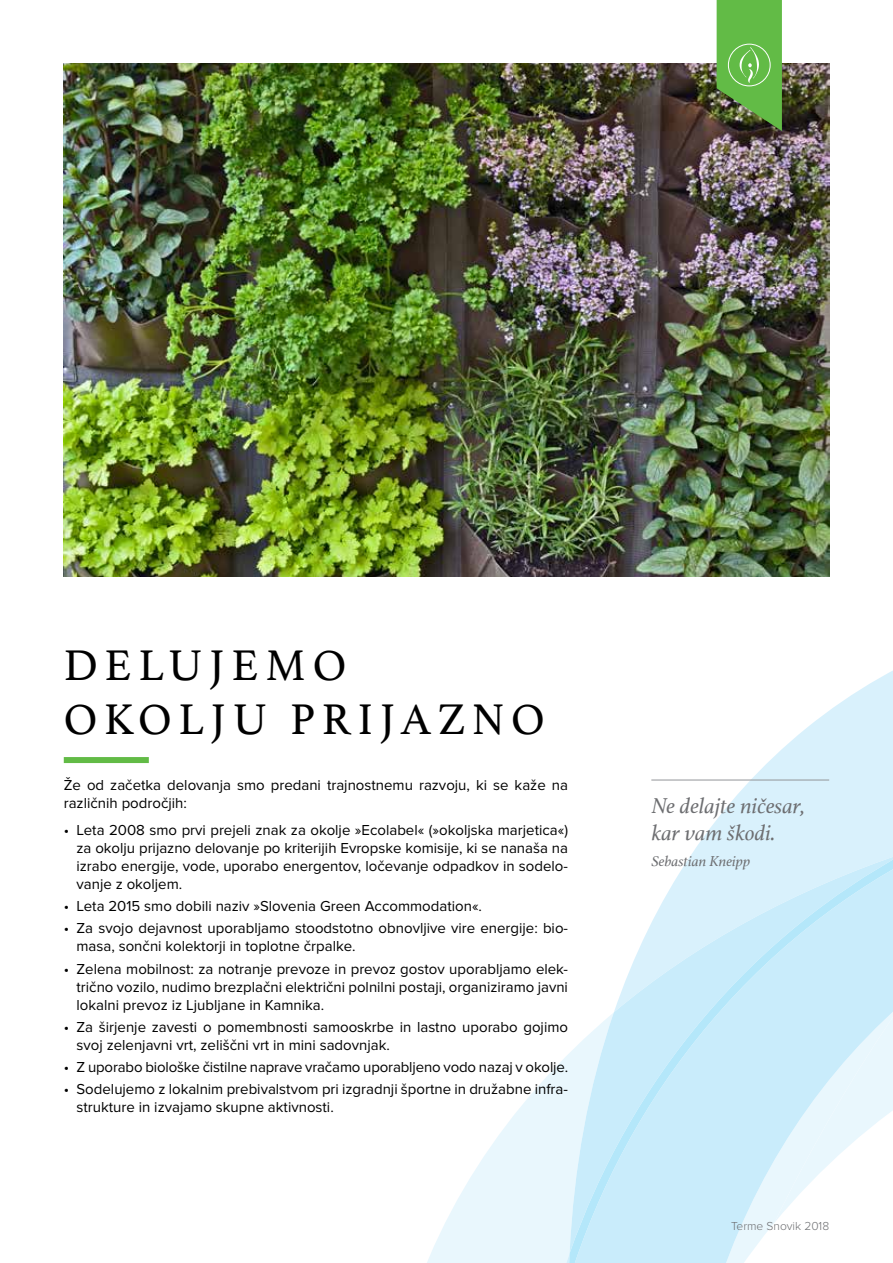
<style>
.page{position:relative;width:893px;height:1263px;background:#fff}
.page>*{position:absolute;margin:0;border:0;box-sizing:border-box;transform-origin:0 0}
.t1{font:45px/54px "Athelas";letter-spacing:.15em;color:#000}
.t2{font:italic 22.5px/27px "Athelas";color:#6d6e71}
.t3{font:15px/18px "Proxima Nova";color:#000}
.t4{font:italic 15px "Athelas";color:#6d6e71}
.t5{font:300 12px "Proxima Nova";color:#6d6e71}
</style>
<div class="page">
<svg style="left:427px;top:1055px;width:141px;height:208px;fill:#e9f7fd"></svg>
<svg style="left:752px;top:671px;width:141px;height:108px;fill:#d9f1fc"></svg>
<svg style="left:651px;top:779px;width:242px;height:34px;fill:#d9f1fc"></svg>
<svg style="left:568px;top:813px;width:325px;height:440px;fill:#d9f1fc"></svg>
<svg style="left:517px;top:1253px;width:52px;height:10px"></svg>
<svg style="left:569px;top:837px;width:324px;height:426px;fill:#c9ecfb"></svg>
<img style="left:64px;top:64px;width:765px;height:512px">
<div style="left:64px;top:757px;width:85px;height:6px;background:#62bb46"></div>
<hr style="left:651px;top:780px;width:178px;height:1px;background:#939598">
<svg style="left:717px;top:0;width:65px;height:131px;background:#62aa48"></svg>
<h1 class="t1" style="left:64px;top:637px;width:482px">DELUJEMO<br>OKOLJU PRIJAZNO</h1>
<p class="t3" style="left:64px;top:777px;width:506px">Že od začetka delovanja smo predani trajnostnemu razvoju, ki se kaže na različnih področjih:</p>
<p class="t3" style="left:77px;top:821px;width:493px;text-align:justify;text-indent:-13px">• Leta 2008 smo prvi prejeli znak za okolje »Ecolabel« (»okoljska marjetica«) za okolju prijazno delovanje po kriterijih Evropske komisije, ki se nanaša na izrabo energije, vode, uporabo energentov, ločevanje odpadkov in sodelo&shy;vanje z okoljem.</p>
<p class="t3" style="left:64px;top:897px;width:420px">• Leta 2015 smo dobili naziv »Slovenia Green Accommodation«.</p>
<p class="t3" style="left:77px;top:920px;width:493px;text-indent:-13px">• Za svojo dejavnost uporabljamo stoodstotno obnovljive vire energije: bio&shy;masa, sončni kolektorji in toplotne črpalke.</p>
<p class="t3" style="left:77px;top:960px;width:493px;text-align:justify;text-indent:-13px">• Zelena mobilnost: za notranje prevoze in prevoz gostov uporabljamo elek&shy;trično vozilo, nudimo brezplačni električni polnilni postaji, organiziramo javni lokalni prevoz iz Ljubljane in Kamnika.</p>
<p class="t3" style="left:77px;top:1018px;width:493px;text-indent:-13px">• Za širjenje zavesti o pomembnosti samooskrbe in lastno uporabo gojimo svoj zelenjavni vrt, zeliščni vrt in mini sadovnjak.</p>
<p class="t3" style="left:64px;top:1058px;width:506px">• Z uporabo biološke čistilne naprave vračamo uporabljeno vodo nazaj v okolje.</p>
<p class="t3" style="left:77px;top:1080px;width:493px;text-indent:-13px">• Sodelujemo z lokalnim prebivalstvom pri izgradnji športne in družabne infra&shy;strukture in izvajamo skupne aktivnosti.</p>
<h2 class="t2" style="left:651px;top:791px;width:155px">Ne delajte ničesar, kar vam škodi.</h2>
<p class="t4" style="left:651px;top:850px;width:100px">Sebastian Kneipp</p>
<p class="t5" style="left:731px;top:1219px;width:99px">Terme Snovik 2018</p>
</div>
